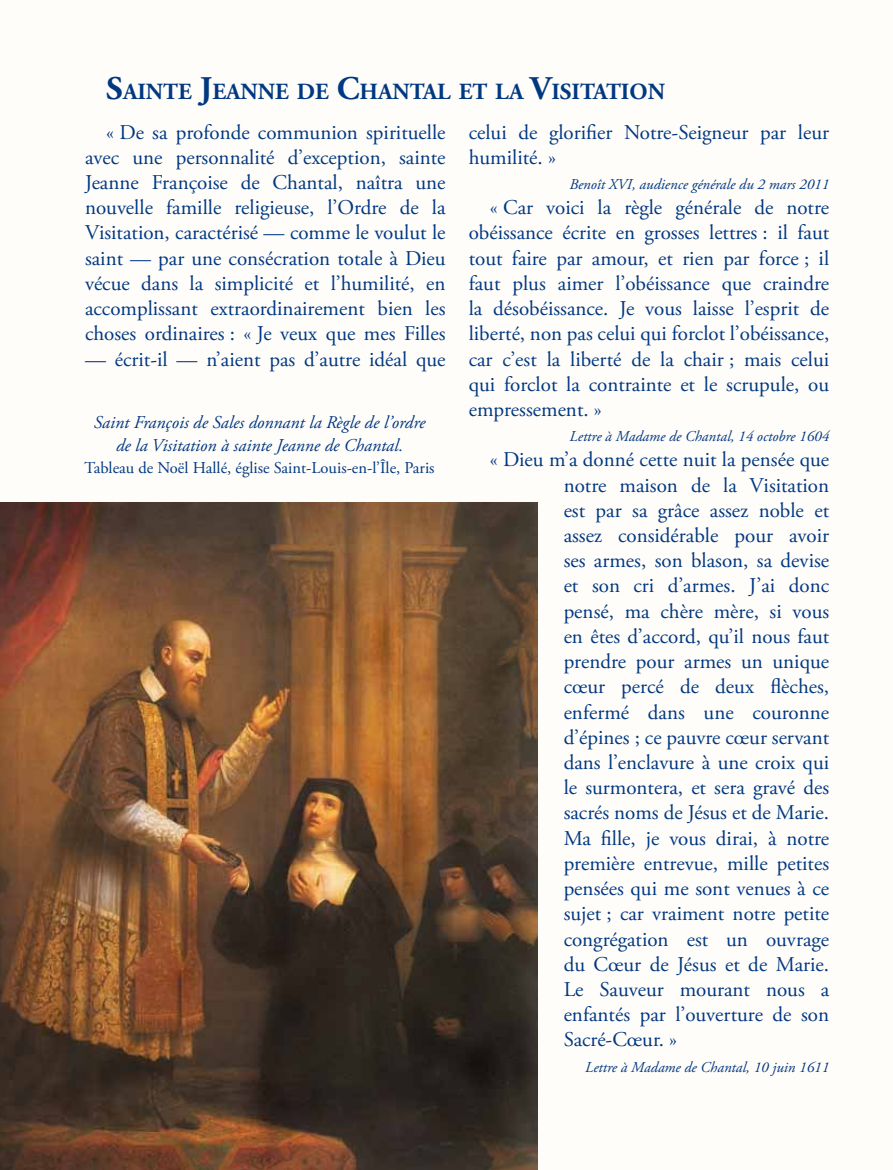
<style>
.page{position:relative;width:893px;height:1170px;background:#fff}
.page>*{position:absolute;margin:0;border:0;box-sizing:border-box;transform-origin:0 0}
.t1{font:700 23.1px "Adobe Garamond Pro";color:#003882}
.t2{font:21px/25.2px "Adobe Garamond Pro";letter-spacing:-.01em;color:#003882;text-align:justify}
.t3{font:italic 18px/22.5px "Adobe Garamond Pro";color:#003882;text-align:center}
.t4{font:16.5px "Adobe Garamond Pro";letter-spacing:-.005em;color:#003882}
.t5{font:italic 15px "Adobe Garamond Pro";color:#003882}
.s1{font-size:33px}
</style>
<div class="page">
<div style="left:0;top:0;width:893px;height:1169px;background:#fffdf9"></div>
<img style="left:0;top:502px;width:537px;height:667px">
<p class="t1" style="left:106px;top:79px;width:560px"><span class="s1">S</span>AINTE <span class="s1">J</span>EANNE DE <span class="s1">C</span>HANTAL ET LA <span class="s1">V</span>ISITATION</p>
<p class="t2" style="left:85px;top:120px;width:362px;text-indent:21px">« De sa profonde communion spirituelle avec une personnalité d’exception, sainte Jeanne Françoise de Chantal, naîtra une nouvelle famille religieuse, l’Ordre de la Visitation, caractérisé — comme le voulut le saint — par une consécration totale à Dieu vécue dans la simplicité et l’humilité, en accomplissant extraordinairement bien les choses ordinaires : « Je veux que mes Filles</p>
<p class="t2" style="left:85px;top:347px;width:362px">— écrit-il — n’aient pas d’autre idéal que</p>
<p class="t3" style="left:94px;top:411px;width:333px">Saint François de Sales donnant la Règle de l’ordre de la Visitation à sainte Jeanne de Chantal.</p>
<p class="t4" style="left:85px;top:458px;width:351px">Tableau de Noël Hallé, église Saint-Louis-en-l’Île, Paris</p>
<p class="t2" style="left:469px;top:120px;width:362px">celui de glorifier Notre-Seigneur par leur humilité. »</p>
<p class="t5" style="left:569px;top:175px;width:261px">Benoît XVI, audience générale du 2 mars 2011</p>
<p class="t2" style="left:469px;top:196px;width:362px;text-indent:21px">« Car voici la règle générale de notre obéissance écrite en grosses lettres : il faut tout faire par amour, et rien par force ; il faut plus aimer l’obéissance que craindre la désobéissance. Je vous laisse l’esprit de liberté, non pas celui qui forclot l’obéissance, car c’est la liberté de la chair ; mais celui qui forclot la contrainte et le scrupule, ou empressement. »</p>
<p class="t5" style="left:570px;top:427px;width:261px">Lettre à Madame de Chantal, 14 octobre 1604</p>
<p class="t2" style="left:564px;top:448px;width:267px;text-indent:-74px">« Dieu m’a donné cette nuit la pensée que notre maison de la Visitation est par sa grâce assez noble et assez considérable pour avoir ses armes, son blason, sa devise et son cri d’armes. J’ai donc pensé, ma chère mère, si vous en êtes d’accord, qu’il nous faut prendre pour armes un unique cœur percé de deux flèches, enfermé dans une couronne d’épines ; ce pauvre cœur servant dans l’enclavure à une croix qui le surmontera, et sera gravé des sacrés noms de Jésus et de Marie.<br>Ma fille, je vous dirai, à notre première entrevue, mille petites pensées qui me sont venues à ce sujet ; car vraiment notre petite congrégation est un ouvrage du Cœur de Jésus et de Marie.<br>Le Sauveur mourant nous a enfantés par l’ouverture de son Sacré-Cœur. »</p>
<p class="t5" style="left:585px;top:1057px;width:246px">Lettre à Madame de Chantal, 10 juin 1611</p>
</div>
